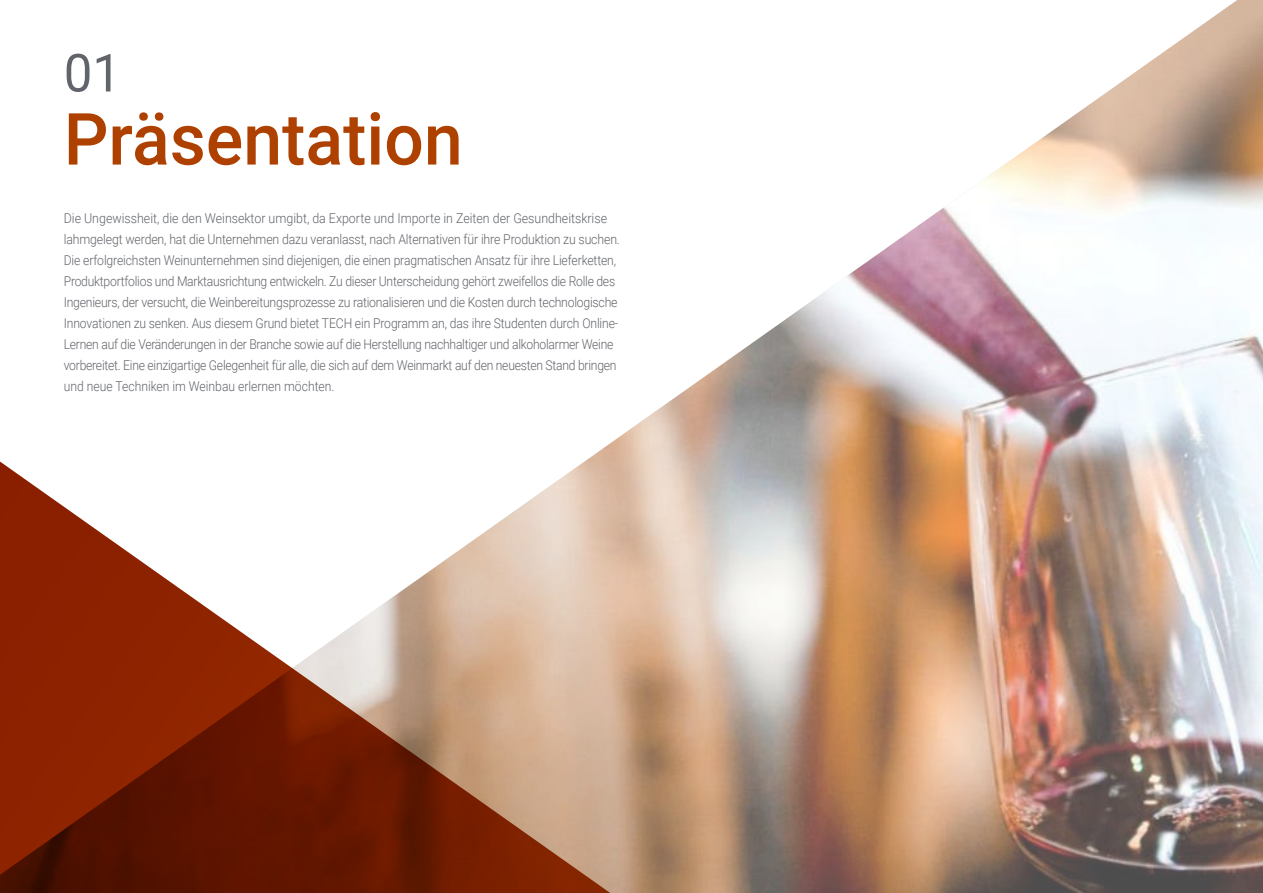
<style>
.page{position:relative;width:1263px;height:893px;background:#fff}
.page>*{position:absolute;margin:0;border:0;box-sizing:border-box;transform-origin:0 0}
.t1{font:500 72px "Roboto";color:#ae4000}
.t2{font:52.5px "Roboto";color:#61646a}
.t3{font:300 13.5px/21px "Roboto";letter-spacing:-.02em;color:#61646a;scale:.92 1}
</style>
<div class="page">
<img style="left:607px;top:0;width:656px;height:893px">
<svg style="left:0;top:446px;width:640px;height:447px"></svg>
<h2 class="t2" style="left:64px;top:36px;width:59px">01</h2>
<h1 class="t1" style="left:64px;top:89px;width:400px">Präsentation</h1>
<p class="t3" style="left:64px;top:207px;width:606px">Die Ungewissheit, die den Weinsektor umgibt, da Exporte und Importe in Zeiten der Gesundheitskrise lahmgelegt werden, hat die Unternehmen dazu veranlasst, nach Alternativen für ihre Produktion zu suchen.<br>Die erfolgreichsten Weinunternehmen sind diejenigen, die einen pragmatischen Ansatz für ihre Lieferketten, Produktportfolios und Marktausrichtung entwickeln. Zu dieser Unterscheidung gehört zweifellos die Rolle des Ingenieurs, der versucht, die Weinbereitungsprozesse zu rationalisieren und die Kosten durch technologische Innovationen zu senken. Aus diesem Grund bietet TECH ein Programm an, das ihre Studenten durch Online-Lernen auf die Veränderungen in der Branche sowie auf die Herstellung nachhaltiger und alkoholarmer Weine vorbereitet. Eine einzigartige Gelegenheit für alle, die sich auf dem Weinmarkt auf den neuesten Stand bringen und neue Techniken im Weinbau erlernen möchten.</p>
</div>
